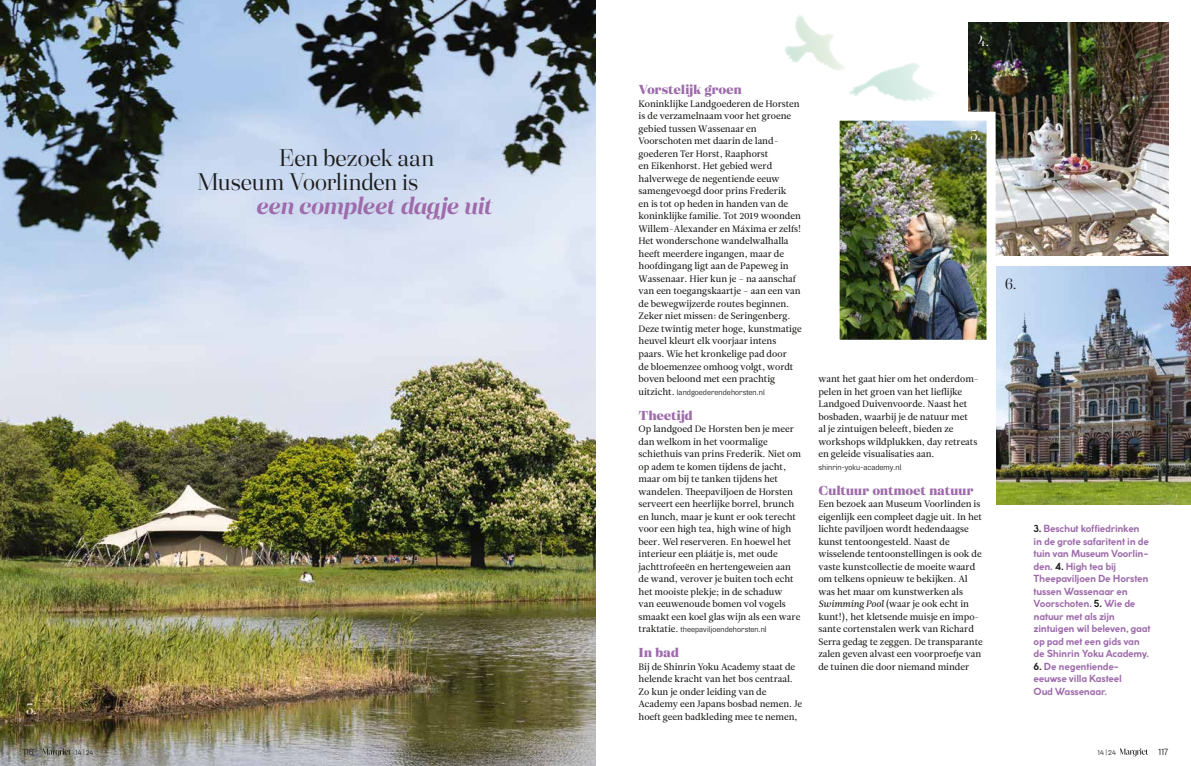
<style>
.page{position:relative;width:1191px;height:766px;background:#fff}
.page>*{position:absolute;margin:0;border:0;box-sizing:border-box;transform-origin:0 0}
.t1{font:24px/24px "Eckhart Display";letter-spacing:-.03em;color:#1d1d1b;scale:.95 1}
.t2{font:italic 700 24px "Eckhart Display";letter-spacing:-.04em;color:#9e6bab;scale:.95 1}
.t3{font:15px "Eckhart Display";color:#fff;scale:.95 1}
.t4{font:15px "Eckhart Display";color:#1d1d1b;scale:.95 1}
.t5{font:800 13px "Eckhart Text";letter-spacing:-.025em;color:#9e6bab}
.t6{font:700 9.7px/12.5px "Coco Gothic";letter-spacing:-.025em;color:#9e6bab}
.t7{font:9.3px/12.5px "Leitura News Roman 2";color:#1d1d1b}
.t8{font:9px "Air";letter-spacing:-.03em;color:#1d1d1b}
.t9{font:8px "Air";letter-spacing:.01em;color:#1d1d1b}
.t10{font:7px "Air";letter-spacing:-.005em;color:#1d1d1b}
.s1{font-family:"Leitura News Roman 2";font-size:9.3px}
.s2{font-family:"Leitura News Italic 2"}
.s3{color:#1d1d1b}
.s4{font-size:6.5px}
</style>
<div class="page">
<svg style="left:784px;top:15px;width:151px;height:87px"></svg>
<img style="left:0;top:0;width:595px;height:765px">
<img style="left:968px;top:23px;width:200px;height:232px">
<img style="left:996px;top:266px;width:195px;height:238px">
<img style="left:840px;top:122px;width:145px;height:216px">
<div style="left:830px;top:112px;width:165px;height:236px;border:9px solid #fff"></div>
<svg style="left:1120px;top:748px;width:28px;height:8px"></svg>
<svg style="left:43px;top:748px;width:28px;height:8px"></svg>
<h2 class="t3" style="left:26px;top:698px;width:12px">3.</h2>
<h1 class="t1" style="left:197px;top:146px;width:252px;text-indent:82px">Een bezoek aan<br>Museum Voorlinden is</h1>
<h1 class="t2" style="left:257px;top:189px;width:250px">een compleet dagje uit</h1>
<h3 class="t5" style="left:638px;top:80px;width:105px">Vorstelijk groen</h3>
<p class="t7" style="left:638px;top:97px;width:165px">Koninklijke Landgoederen de Horsten is de verzamelnaam voor het groene gebied tussen Wassenaar en Voorschoten met daarin de land&shy;goederen Ter Horst, Raaphorst<br>en Eikenhorst. Het gebied werd halverwege de negentiende eeuw samengevoegd door prins Frederik<br>en is tot op heden in handen van de koninklijke familie. Tot 2019 woonden Willem-Alexander en Máxima er zelfs!<br>Het wonderschone wandelwalhalla heeft meerdere ingangen, maar de hoofdingang ligt aan de Papeweg in Wassenaar. Hier kun je – na aanschaf van een toegangskaartje – aan een van de bewegwijzerde routes beginnen.<br>Zeker niet missen: de Seringenberg.<br>Deze twintig meter hoge, kunstmatige heuvel kleurt elk voorjaar intens paars. Wie het kronkelige pad door<br>de bloemenzee omhoog volgt, wordt boven beloond met een prachtig</p>
<p class="t9" style="left:638px;top:387px;width:128px"><span class="s1">uitzicht.</span> landgoederendehorsten.nl</p>
<h3 class="t5" style="left:638px;top:405px;width:56px">Theetijd</h3>
<p class="t7" style="left:638px;top:422px;width:164px">Op landgoed De Horsten ben je meer dan welkom in het voormalige schiethuis van prins Frederik. Niet om op adem te komen tijdens de jacht, maar om bij te tanken tijdens het wandelen. Theepaviljoen de Horsten serveert een heerlijke borrel, brunch en lunch, maar je kunt er ook terecht voor een high tea, high wine of high beer. Wel reserveren. En hoewel het interieur een pláátje is, met oude jachttrofeeën en hertengeweien aan de wand, verover je buiten toch echt het mooiste plekje; in de schaduw<br>van eeuwenoude bomen vol vogels smaakt een koel glas wijn als een ware</p>
<p class="t9" style="left:638px;top:624px;width:130px"><span class="s1">traktatie.</span> theepaviljoendehorsten.nl</p>
<h3 class="t5" style="left:638px;top:643px;width:42px">In bad</h3>
<p class="t7" style="left:638px;top:660px;width:165px">Bij de Shinrin Yoku Academy staat de helende kracht van het bos centraal.<br>Zo kun je onder leiding van de Academy een Japans bosbad nemen. Je hoeft geen badkleding mee te nemen,</p>
<h2 class="t3" style="left:977px;top:31px;width:13px">4.</h2>
<h2 class="t3" style="left:970px;top:125px;width:13px">5.</h2>
<p class="t7" style="left:818px;top:372px;width:162px">want het gaat hier om het onderdom&shy;pelen in het groen van het lieflijke Landgoed Duivenvoorde. Naast het bosbaden, waarbij je de natuur met<br>al je zintuigen beleeft, bieden ze workshops wildplukken, day retreats en geleide visualisaties aan.</p>
<p class="t9" style="left:818px;top:462px;width:85px">shinrin-yoku-academy.nl</p>
<h3 class="t5" style="left:818px;top:480px;width:157px">Cultuur ontmoet natuur</h3>
<p class="t7" style="left:818px;top:497px;width:166px">Een bezoek aan Museum Voorlinden is eigenlijk een compleet dagje uit. In het lichte paviljoen wordt hedendaagse kunst tentoongesteld. Naast de wisselende tentoonstellingen is ook de vaste kunstcollectie de moeite waard om telkens opnieuw te bekijken. Al was het maar om kunstwerken als <span class="s2">Swimming Pool</span> (waar je ook echt in kunt!), het kletsende muisje en impo&shy;sante cortenstalen werk van Richard Serra gedag te zeggen. De transparante zalen geven alvast een voorproefje van de tuinen die door niemand minder</p>
<h2 class="t4" style="left:1004px;top:274px;width:13px">6.</h2>
<p class="t6" style="left:1033px;top:522px;width:119px"><span class="s3">3.</span> Beschut koffiedrinken<br>in de grote safaritent in de tuin van Museum Voorlin&shy;den. <span class="s3">4.</span> High tea bij<br>Theepaviljoen De Horsten tussen Wassenaar en<br>Voorschoten. <span class="s3">5.</span> Wie de natuur met als zijn zintuigen wil beleven, gaat op pad met een gids van de Shinrin Yoku Academy.</p>
<p class="t6" style="left:1033px;top:659px;width:90px"><span class="s3">6.</span> De negentiende&shy;eeuwse villa Kasteel<br>Oud Wassenaar.</p>
<p class="t8" style="left:23px;top:745px;width:13px">116</p>
<p class="t10" style="left:75px;top:747px;width:20px">14 <span class="s4">|</span>24</p>
<p class="t10" style="left:1097px;top:747px;width:20px">14<span class="s4">|</span>24</p>
<p class="t8" style="left:1158px;top:745px;width:12px">117</p>
</div>
